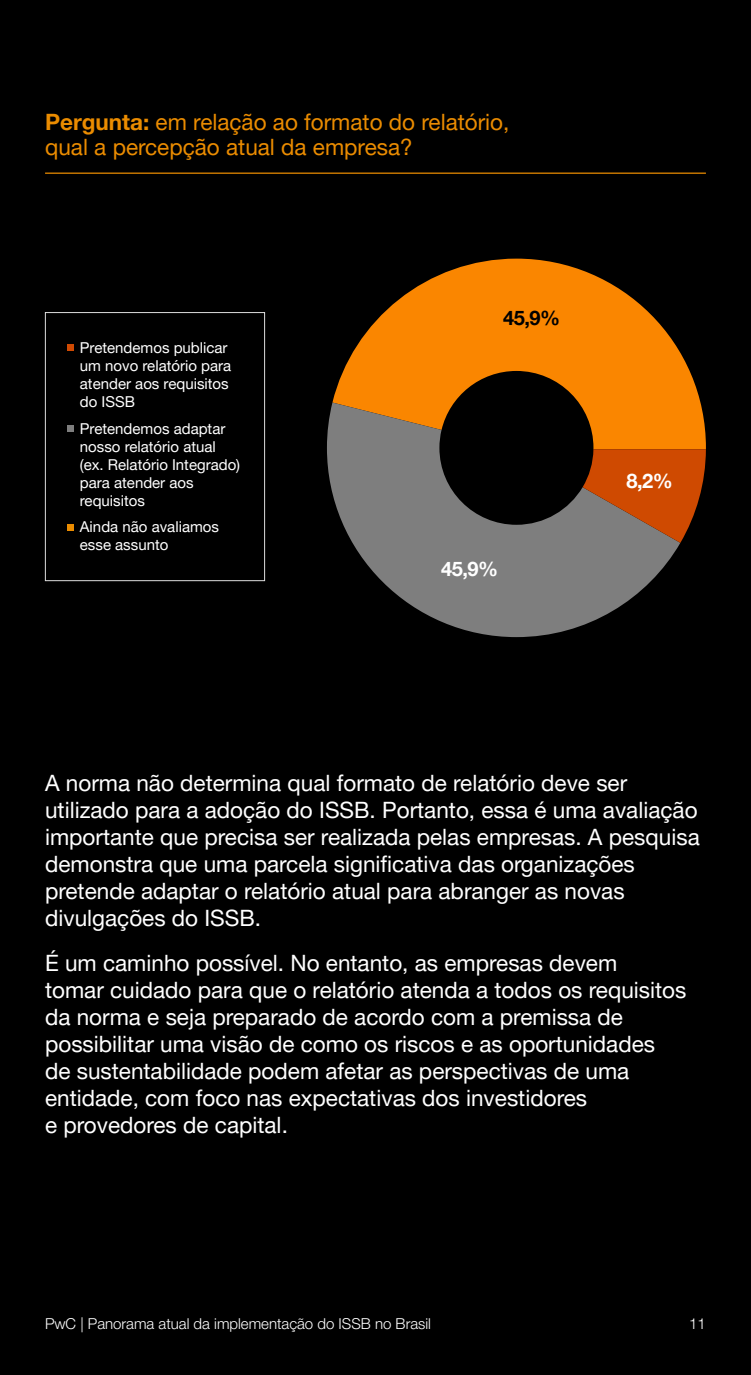
<style>
.page{position:relative;width:751px;height:1375px;background:#fff}
.page>*{position:absolute;margin:0;border:0;box-sizing:border-box;transform-origin:0 0}
.t1{font:22.5px/27px "Helvetica Neue LT Pro";color:#fff}
.t2{font:22.5px/25px "Helvetica Neue LT Pro";color:#eb8c00}
.t3{font:700 20px "Helvetica Neue LT Pro";color:#fff}
.t4{font:700 20px "Helvetica Neue LT Pro";color:#000}
.t5{font:15px/18px "Helvetica Neue LT Pro";color:#fff}
.t6{font:300 15px "Helvetica Neue LT Pro";color:#fff}
.s1{font-weight:700}
</style>
<div class="page">
<div style="left:0;top:0;width:750px;height:1375px;background:#000"></div>
<hr style="left:45px;top:173px;width:660px;height:1px;background:#eb8c00">
<svg style="left:332px;top:259px;width:373px;height:190px;fill:#fa8600"></svg>
<svg style="left:327px;top:403px;width:352px;height:234px;fill:#7e7e7e"></svg>
<svg style="left:582px;top:449px;width:123px;height:94px;background:#a84f1e"></svg>
<div style="left:45px;top:312px;width:220px;height:269px;border:1px solid #dedede"></div>
<div style="left:67px;top:345px;width:7px;height:6px;background:#d04a02"></div>
<div style="left:67px;top:426px;width:7px;height:6px;background:#7e7e7e"></div>
<div style="left:67px;top:524px;width:7px;height:6px;background:#eb8c00"></div>
<p class="t2" style="left:45px;top:109px;width:465px"><span class="s1">Pergunta:</span> em relação ao formato do relatório, qual a percepção atual da empresa?</p>
<p class="t5" style="left:80px;top:338px;width:153px">Pretendemos publicar um novo relatório para atender aos requisitos do ISSB</p>
<p class="t5" style="left:80px;top:419px;width:162px">Pretendemos adaptar nosso relatório atual (ex. Relatório Integrado) para atender aos requisitos</p>
<p class="t5" style="left:80px;top:517px;width:140px">Ainda não avaliamos esse assunto</p>
<p class="t4" style="left:502px;top:306px;width:58px">45,9%</p>
<p class="t3" style="left:441px;top:556px;width:58px">45,9%</p>
<p class="t3" style="left:626px;top:469px;width:48px">8,2%</p>
<p class="t1" style="left:45px;top:769px;width:655px">A norma não determina qual formato de relatório deve ser utilizado para a adoção do ISSB. Portanto, essa é uma avaliação importante que precisa ser realizada pelas empresas. A pesquisa demonstra que uma parcela significativa das organizações pretende adaptar o relatório atual para abranger as novas divulgações do ISSB.</p>
<p class="t1" style="left:45px;top:949px;width:642px">É um caminho possível. No entanto, as empresas devem<br>tomar cuidado para que o relatório atenda a todos os requisitos da norma e seja preparado de acordo com a premissa de possibilitar uma visão de como os riscos e as oportunidades<br>de sustentabilidade podem afetar as perspectivas de uma entidade, com foco nas expectativas dos investidores<br>e provedores de capital.</p>
<p class="t6" style="left:45px;top:1315px;width:387px">PwC | Panorama atual da implementação do ISSB no Brasil</p>
<p class="t6" style="left:688px;top:1315px;width:18px">11</p>
</div>
